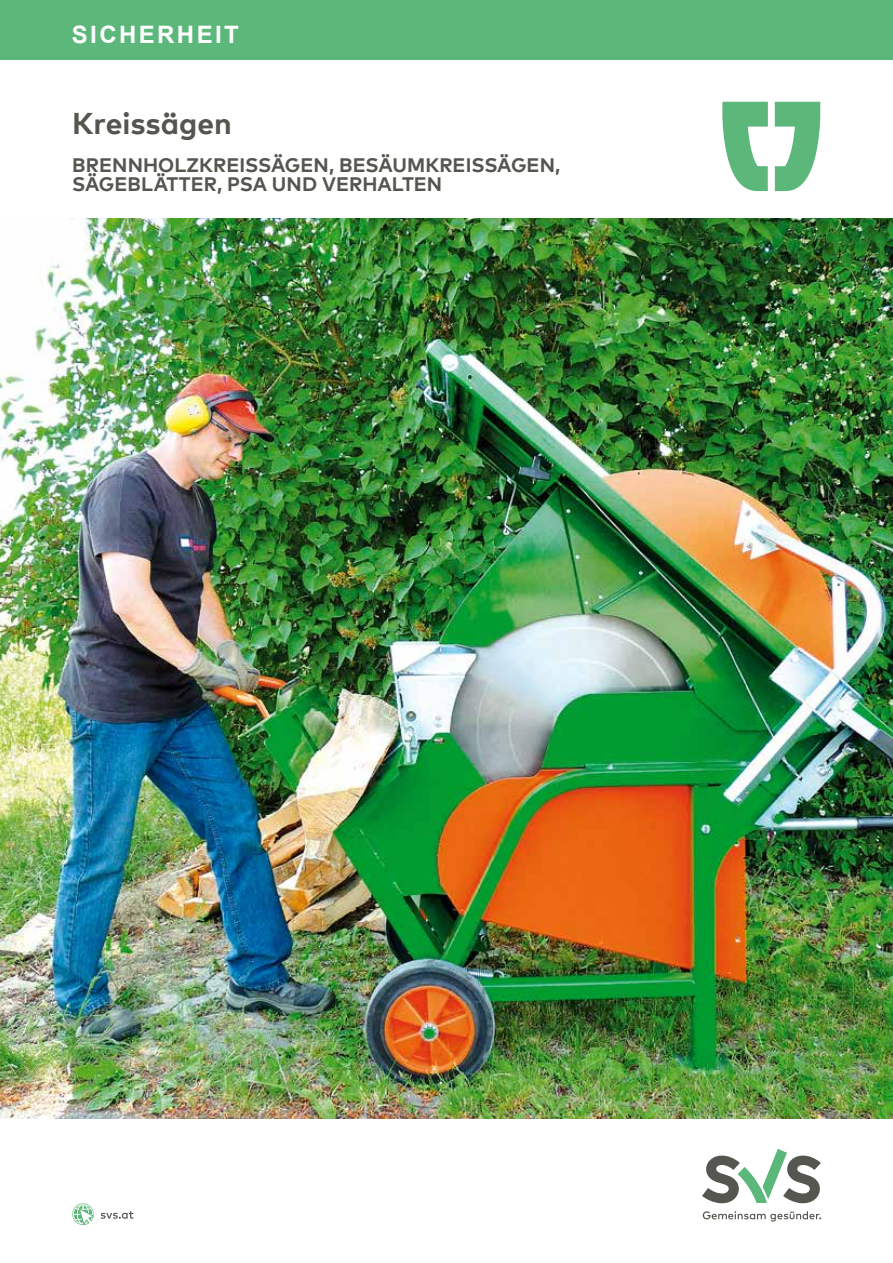
<style>
.page{position:relative;width:893px;height:1263px;background:#fff}
.page>*{position:absolute;margin:0;border:0;box-sizing:border-box;transform-origin:0 0}
.t1{font:700 30px "Mark Offc Pro";color:#565650}
.t2{font:700 24px "Arial";letter-spacing:.1em;color:#fff}
.t3{font:700 19.5px/19.5px "Mark Offc Pro";color:#565650}
</style>
<div class="page">
<svg style="left:702px;top:1149px;width:119px;height:55px"></svg>
<svg style="left:703px;top:1211px;width:118px;height:10px"></svg>
<svg style="left:72px;top:1203px;width:22px;height:22px"></svg>
<svg style="left:101px;top:1211px;width:33px;height:8px"></svg>
<div style="left:0;top:0;width:893px;height:60px;background:#5cb77a"></div>
<svg style="left:722px;top:102px;width:46px;height:89px"></svg>
<svg style="left:775px;top:102px;width:45px;height:89px"></svg>
<img style="left:0;top:218px;width:893px;height:900px">
<p class="t2" style="left:72px;top:18px;width:168px">SICHERHEIT</p>
<h1 class="t1" style="left:72px;top:101px;width:161px">Kreissägen</h1>
<p class="t3" style="left:72px;top:153px;width:490px">BRENNHOLZKREISSÄGEN, BESÄUMKREISSÄGEN,<br>SÄGEBLÄTTER, PSA UND VERHALTEN</p>
</div>
